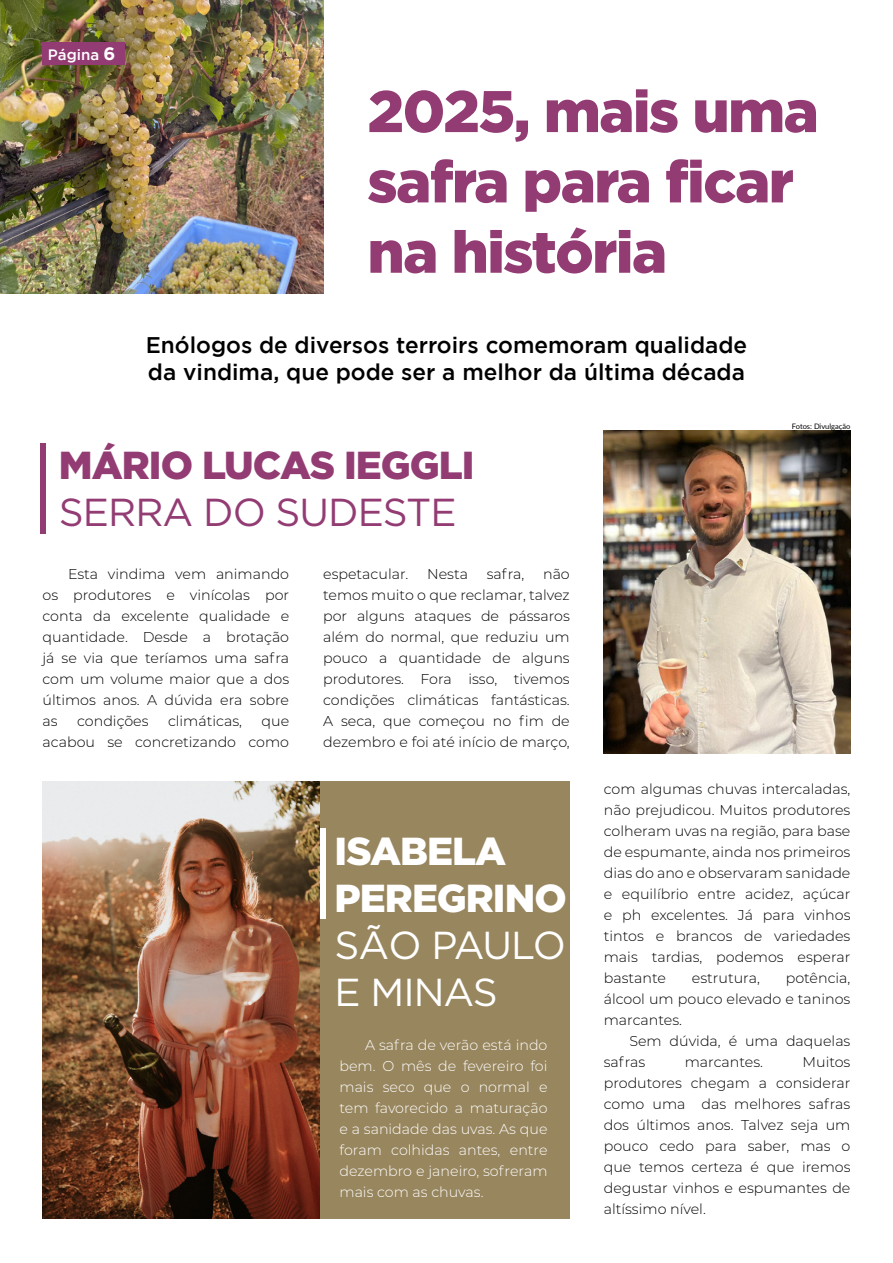
<style>
.page{position:relative;width:893px;height:1263px;background:#fff}
.page>*{position:absolute;margin:0;border:0;box-sizing:border-box;transform-origin:0 0}
.t1{font:900 58.65px/70.3px "Gotham";letter-spacing:-.025em;color:#933c74}
.t2{font:900 39px "Gotham";letter-spacing:-.025em;color:#933c74}
.t3{font:900 39px/46.8px "Gotham";letter-spacing:-.025em;color:#fff}
.t4{font:39px "Gotham";letter-spacing:-.025em;color:#933c74}
.t5{font:39px/46.8px "Gotham";letter-spacing:-.025em;color:#fff}
.t6{font:500 22.65px/27.2px "Gotham";color:#000}
.t7{font:500 15px "Gotham";color:#fff}
.t8{font:300 14.25px/21px "Montserrat";color:#000;text-align:justify}
.t9{font:300 14.25px/21px "Montserrat";color:#fff;text-align:justify}
.t10{font:7.5px "Lato";color:#000}
.s1{font-weight:700;font-size:18px}
</style>
<div class="page">
<div style="left:306px;top:781px;width:264px;height:438px;background:#98865e"></div>
<img style="left:0;top:0;width:323px;height:293px">
<div style="left:43px;top:43px;width:82px;height:22px;background:#933c74"></div>
<img style="left:604px;top:430px;width:246px;height:323px">
<img style="left:43px;top:781px;width:277px;height:438px">
<div style="left:40px;top:443px;width:5px;height:91px;background:#933c74"></div>
<div style="left:320px;top:828px;width:6px;height:91px;background:#fff"></div>
<p class="t7" style="left:48px;top:46px;width:69px">Página <span class="s1">6</span></p>
<h1 class="t1" style="left:367px;top:75px;width:453px">2025, mais uma safra para ficar na história</h1>
<h3 class="t6" style="left:146px;top:331px;width:603px">Enólogos de diversos terroirs comemoram qualidade da vindima, que pode ser a melhor da ú ltima década</h3>
<p class="t10" style="left:792px;top:420px;width:60px">Fotos: Divulgação</p>
<h2 class="t2" style="left:59px;top:443px;width:417px">MÁRIO LUCAS IEGGLI</h2>
<h2 class="t4" style="left:59px;top:491px;width:399px">SERRA DO SUDESTE</h2>
<p class="t8" style="left:43px;top:563px;width:248px;text-indent:26px">Esta vindima vem animando os produtores e vinícolas por conta da excelente qualidade e quantidade. Desde a brotação já se via que teríamos uma safra com um volume maior que a dos ú ltimos anos. A dúvida era sobre as</p>
<p class="t8" style="left:77px;top:710px;width:73px">condições</p>
<p class="t8" style="left:168px;top:710px;width:75px">climáticas,</p>
<p class="t8" style="left:43px;top:710px;width:248px;text-align:right">que<br>acabou se concretizando como</p>
<p class="t8" style="left:323px;top:563px;width:87px">espetacular.</p>
<p class="t8" style="left:427px;top:563px;width:42px">Nesta</p>
<p class="t8" style="left:487px;top:563px;width:39px">safra,</p>
<p class="t8" style="left:323px;top:563px;width:248px;text-indent:220px">não temos muito o que reclamar, talvez por alguns ataques de pássaros além do normal, que reduziu um pouco a quantidade de alguns produtores. Fora isso, tivemos condições climáticas fantásticas.<br>A seca, que começou no fim de dezembro e foi até início de março,</p>
<h2 class="t3" style="left:335px;top:827px;width:234px">ISABELA<br>PEREGRINO</h2>
<h2 class="t5" style="left:335px;top:921px;width:233px">SÃO PAULO<br>E MINAS</h2>
<p class="t9" style="left:339px;top:1034px;width:210px;text-indent:26px">A safra de verã o está indo bem. O mês de fevereiro foi mais seco que o normal e tem favorecido a maturação e a sanidade das uvas. As que foram colhidas antes, entre dezembro e janeiro, sofreram mais com as chuvas.</p>
<p class="t8" style="left:604px;top:778px;width:248px">com algumas chuvas intercaladas, não prejudicou. Muitos produtores colheram uvas na região, para base de espumante, ainda nos primeiros dias do ano e observaram sanidade e equilíbrio entre acidez, açúcar e ph excelentes. Já para vinhos tintos e brancos de variedades mais tardias, podemos esperar bastante</p>
<p class="t8" style="left:604px;top:967px;width:248px;text-indent:182px">potência, á lcool um pouco elevado e taninos marcantes.</p>
<p class="t8" style="left:604px;top:1030px;width:248px;text-indent:26px">Sem dúvida, é uma daquelas safras</p>
<p class="t8" style="left:692px;top:967px;width:69px">estrutura,</p>
<p class="t8" style="left:604px;top:1051px;width:248px;text-indent:199px">Muitos produtores chegam a considerar como uma das melhores safras dos ú ltimos anos. Talvez seja um pouco cedo para saber, mas o que temos certeza é que iremos degustar vinhos e espumantes de altíssimo nível.</p>
<p class="t8" style="left:685px;top:1051px;width:80px">marcantes.</p>
</div>
